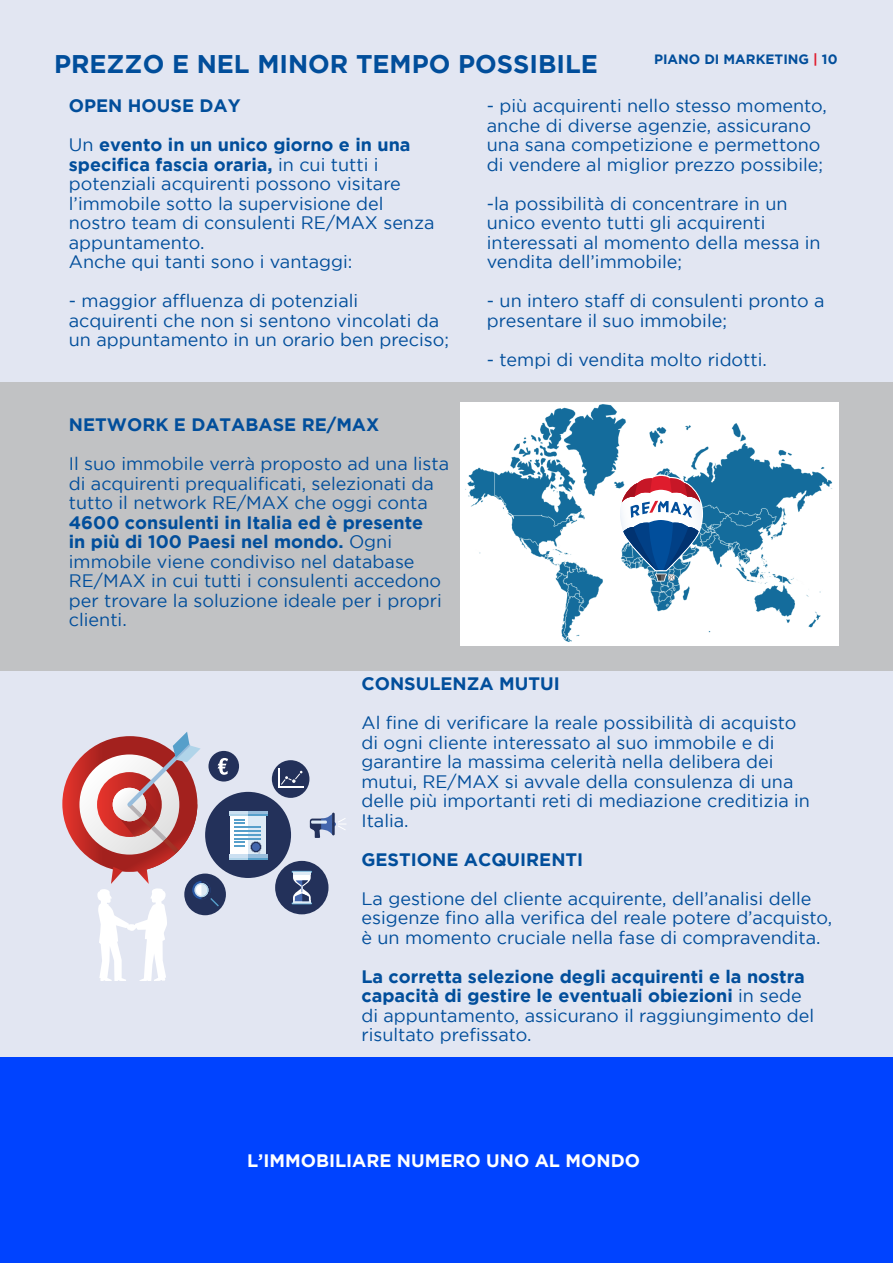
<style>
.page{position:relative;width:893px;height:1263px;background:#fff}
.page>*{position:absolute;margin:0;border:0;box-sizing:border-box;transform-origin:0 0}
.t1{font:700 25.5px "Gotham";color:#014e9b}
.t2{font:18px/19.5px "Gotham";color:#014e9b}
.t3{font:700 18px/19.5px "Gotham";color:#014e9b}
.t4{font:700 18px "Gotham";color:#fff}
.t5{font:700 13.5px "Gotham";color:#014e9b}
.s1{color:#df1c2d}
.s2{font-weight:700}
.s3{font-weight:400}
</style>
<div class="page">
<div style="left:0;top:0;width:893px;height:383px;background:#e2e6f2"></div>
<div style="left:0;top:383px;width:893px;height:288px;background:#c1c2c4"></div>
<img style="left:460px;top:403px;width:379px;height:242px">
<svg style="left:618px;top:475px;width:85px;height:106px;background:#8d9ab7"></svg>
<div style="left:0;top:671px;width:893px;height:387px;background:#e2e6f2"></div>
<svg style="left:62px;top:736px;width:135px;height:135px;background:#d1322c"></svg>
<svg style="left:79px;top:754px;width:100px;height:100px"></svg>
<div style="left:275px;top:861px;width:53px;height:53px;background:#23315a;border-radius:50%"></div>
<svg style="left:292px;top:871px;width:20px;height:33px"></svg>
<div style="left:208px;top:751px;width:31px;height:30px;background:#23315a;border-radius:50%"></div>
<div style="left:272px;top:760px;width:37px;height:38px;background:#23315a;border-radius:50%"></div>
<svg style="left:278px;top:769px;width:26px;height:18px"></svg>
<div style="left:310px;top:818px;width:20px;height:11px;background:#23315a;border-radius:3px"></div>
<hr style="left:332px;top:813px;width:3px;height:22px;background:#23315a">
<svg style="left:312px;top:814px;width:34px;height:24px"></svg>
<svg style="left:311px;top:820px;width:16px;height:4px"></svg>
<div style="left:205px;top:792px;width:86px;height:86px;background:#23315a;border-radius:50%"></div>
<div style="left:230px;top:812px;width:36px;height:44px;background:#fff"></div>
<div style="left:248px;top:812px;width:18px;height:44px;background:#ddeaf5"></div>
<hr style="left:229px;top:811px;width:38px;height:4px;background:#cce0f1">
<hr style="left:229px;top:814px;width:38px;height:1px;background:#b0d4e9">
<div style="left:229px;top:854px;width:38px;height:5px;background:#cce0f1"></div>
<hr style="left:229px;top:858px;width:38px;height:1px;background:#b0d4e9">
<hr style="left:248px;top:811px;width:19px;height:4px;background:#98bddc">
<svg style="left:234px;top:814px;width:33px;height:14px"></svg>
<hr style="left:234px;top:830px;width:27px;height:2px;background:#569fca">
<hr style="left:234px;top:834px;width:27px;height:2px;background:#569fca">
<svg style="left:89px;top:732px;width:139px;height:249px"></svg>
<svg style="left:234px;top:838px;width:33px;height:21px"></svg>
<div style="left:0;top:1058px;width:893px;height:205px;background:#0043ff"></div>
<p class="t1" style="left:54px;top:49px;width:545px">PREZZO E NEL MINOR TEMPO POSSIBILE</p>
<p class="t5" style="left:654px;top:51px;width:185px">PIANO DI MARKETING <span class="s1">|</span> 10</p>
<p class="t3" style="left:69px;top:95px;width:173px">OPEN HOUSE DAY</p>
<p class="t2" style="left:69px;top:135px;width:367px">Un <span class="s2">evento in un unico giorno e in una specifica fascia oraria,</span> in cui tutti i potenziali acquirenti possono visitare l’immobile sotto la supervisione del nostro team di consulenti RE/MAX senza appuntamento.</p>
<p class="t2" style="left:69px;top:252px;width:285px">Anche qui tanti sono i vantaggi:</p>
<p class="t2" style="left:69px;top:291px;width:382px">- maggior affluenza di potenziali acquirenti che non si sentono vincolati da un appuntamento in un orario ben preciso;</p>
<p class="t3" style="left:69px;top:415px;width:312px">NETWORK E DATABASE RE/MAX</p>
<p class="t2" style="left:69px;top:454px;width:382px">Il suo immobile verrà proposto ad una lista di acquirenti prequalificati, selezionati da tutto il network RE/MAX che oggi conta <span class="s2">4600 consulenti in Italia ed è presente<br>in più di 100 Paesi nel mondo.</span> Ogni immobile viene condiviso nel database RE/MAX in cui tutti i consulenti accedono per trovare la soluzione ideale per i propri clienti.</p>
<p class="t2" style="left:487px;top:96px;width:341px">- più acquirenti nello stesso momento, anche di diverse agenzie, assicurano una sana competizione e permettono di vendere al miglior prezzo possibile;</p>
<p class="t2" style="left:487px;top:193px;width:335px">-la possibilità di concentrare in un unico evento tutti gli acquirenti interessati al momento della messa in vendita dell’immobile;</p>
<p class="t2" style="left:487px;top:291px;width:339px">- un intero staff di consulenti pronto a presentare il suo immobile;</p>
<p class="t2" style="left:487px;top:349px;width:282px">- tempi di vendita molto ridotti.</p>
<p class="t3" style="left:361px;top:673px;width:200px">CONSULENZA MUTUI</p>
<p class="t2" style="left:361px;top:713px;width:450px">Al fine di verificare la reale possibilità di acquisto di ogni cliente interessato al suo immobile e di garantire la massima celerità nella delibera dei mutui, RE/MAX si avvale della consulenza di una delle più importanti reti di mediazione creditizia in Italia.</p>
<p class="t3" style="left:361px;top:849px;width:223px">GESTIONE ACQUIRENTI</p>
<p class="t2" style="left:361px;top:888px;width:472px">La gestione del cliente acquirente, dell’analisi delle esigenze fino alla verifica del reale potere d’acquisto, è un momento cruciale nella fase di compravendita.</p>
<p class="t3" style="left:361px;top:966px;width:454px">La corretta selezione degli acquirenti e la nostra capacità di gestire le eventuali obiezioni <span class="s3">in sede di appuntamento, assicurano il raggiungimento del risultato prefissato.</span></p>
<p class="t4" style="left:247px;top:1150px;width:394px">L’IMMOBILIARE NUMERO UNO AL MONDO</p>
</div>
